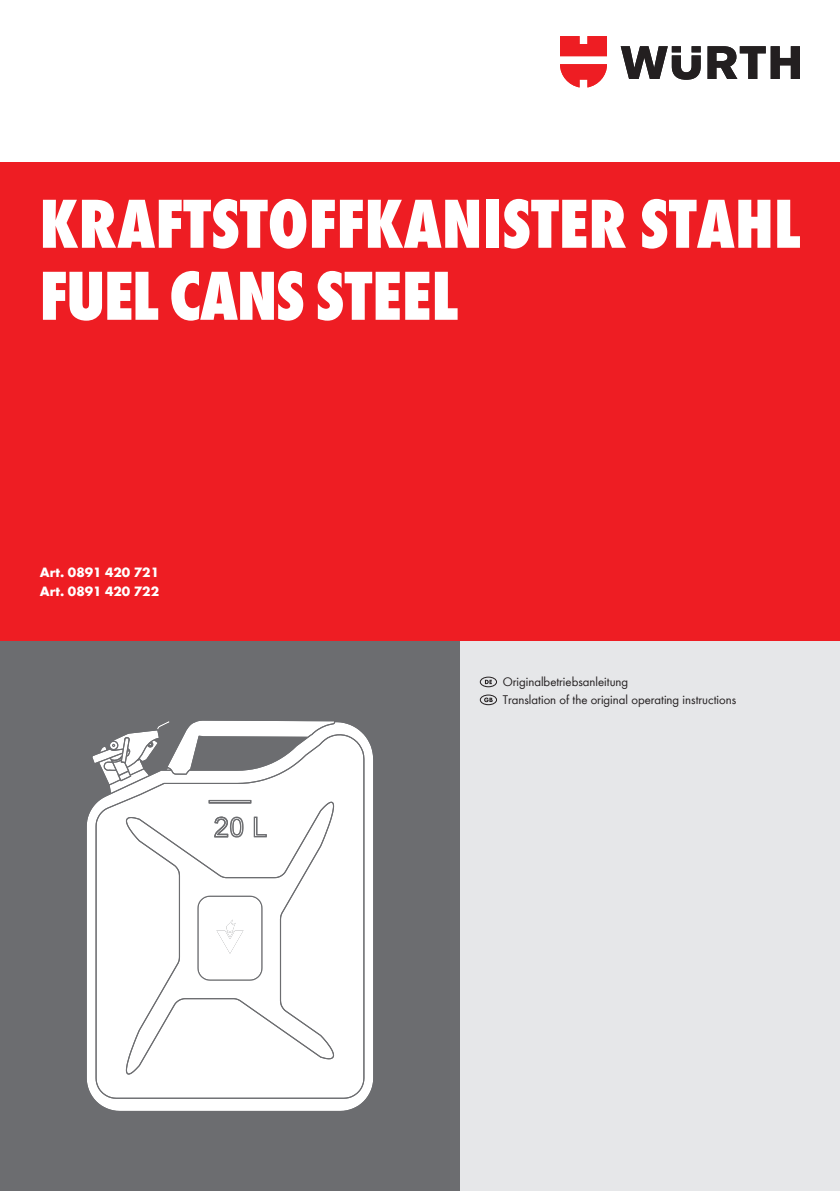
<style>
.page{position:relative;width:840px;height:1191px;background:#fff}
.page>*{position:absolute;margin:0;border:0;box-sizing:border-box;transform-origin:0 0}
.t1{font:800 condensed 72px/72px "Wuerth Global";color:#fff}
.t2{font:700 14px/18px "Wuerth Global";color:#fff}
.t3{font:13px/18px "Wuerth Global";color:#231f20}
</style>
<div class="page">
<div style="left:429px;top:613px;width:410px;height:578px;background:#e6e7e9"></div>
<div style="left:0;top:613px;width:459px;height:578px;background:#6c6d70"></div>
<div style="left:0;top:162px;width:839px;height:478px;background:#ee1d23"></div>
<div style="left:479px;top:676px;width:17px;height:11px;border:1px solid #231f20;border-radius:50%"></div>
<svg style="left:484px;top:680px;width:7px;height:4px"></svg>
<svg style="left:484px;top:697px;width:8px;height:5px"></svg>
<div style="left:479px;top:694px;width:17px;height:11px;border:1px solid #231f20;border-radius:50%"></div>
<svg style="left:87px;top:720px;width:286px;height:391px;background:#eeeeef"></svg>
<svg style="left:620px;top:46px;width:179px;height:34px"></svg>
<svg style="left:560px;top:36px;width:46px;height:51px"></svg>
<h1 class="t1" style="left:40px;top:187px;width:762px">KRAFTSTOFFKANISTER STAHL<br>FUEL CANS STEEL</h1>
<p class="t2" style="left:40px;top:563px;width:121px">Art. 0891 420 721<br>Art. 0891 420 722</p>
<p class="t3" style="left:502px;top:672px;width:235px">Originalbetriebsanleitung<br>Translation of the original operating instructions</p>
</div>
